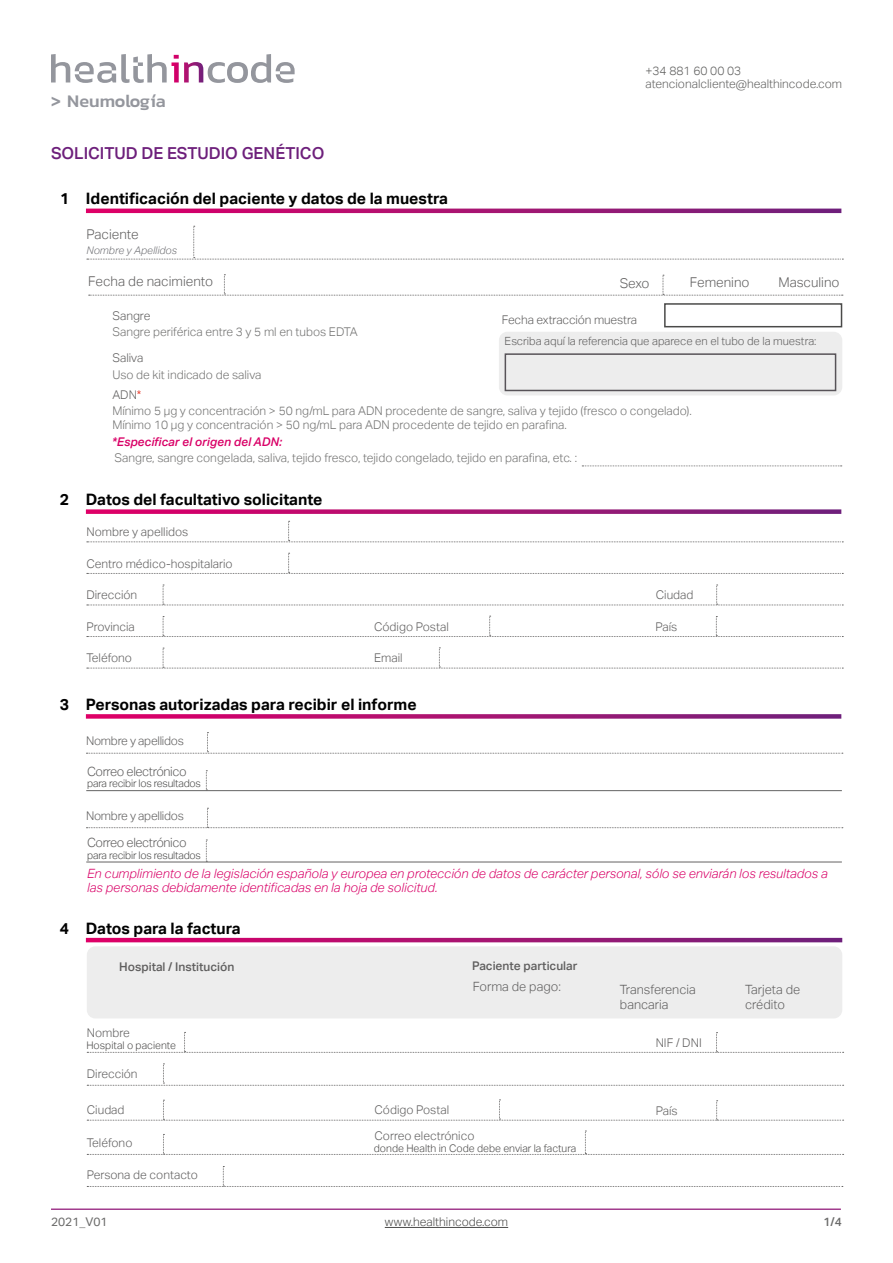
<style>
.page{position:relative;width:893px;height:1263px;background:#fff}
.page>*{position:absolute;margin:0;border:0;box-sizing:border-box;transform-origin:0 0}
.t1{font:500 18px "Kanit";color:#94969d}
.Títulos{font:500 16.5px "Aktiv Grotesk";color:#6d1f7b}
.encabezados_hojas_so{font:700 15.75px "Aktiv Grotesk";color:#000}
.Títulos-2{font:700 15.75px "Aktiv Grotesk";color:#000}
.t2{font:300 13.5px "Aktiv Grotesk";color:#5f5e5e}
.pequeño{font:italic 300 12.75px/14.2px "Aktiv Grotesk";color:#d90067}
.Estilo_de_párrafo__h{font:300 12.75px/15px "Aktiv Grotesk";color:#5f5e5e}
.Estilo_de_párrafo__h-2{font:300 12.75px "Aktiv Grotesk";letter-spacing:-.02em;color:#5f5e5e}
.pequeño_hoja_de_soli{font:300 12px "Aktiv Grotesk";color:#717170}
.Estilo_de_párrafo__h-3{font:300 12px "Aktiv Grotesk";color:#5f5e5e}
.t3{font:300 12px/13.2px "Aktiv Grotesk";color:#60605f}
.Estilo_de_párrafo__h-4{font:500 12px "Aktiv Grotesk";color:#5f5e5e}
.Estilo_de_párrafo__h-5{font:300 12px "Aktiv Grotesk";letter-spacing:-.02em;color:#5f5e5e}
.pequeño-2{font:italic 500 12px "Aktiv Grotesk";color:#d90067}
.t4{font:300 12px "Aktiv Grotesk";color:#4a4a49}
.t5{font:12px "Aktiv Grotesk";color:#6a6a69}
.t6{font:500 12px "Aktiv Grotesk";color:#6a6a69}
.Estilo_de_párrafo__h-6{font:300 11.25px "Aktiv Grotesk";color:#5f5e5e}
.pequeño-3{font:300 10.5px "Aktiv Grotesk";color:#4b4a49}
.pequeño-4{font:300 10.5px "Aktiv Grotesk";letter-spacing:-.02em;color:#4a4a49}
.pequeño-5{font:italic 300 10.5px "Aktiv Grotesk";color:#707175}
.s1{color:#e42313}
</style>
<div class="page">
<hr style="left:385px;top:1227px;width:123px;height:1px;background:#4a4a49">
<hr style="left:51px;top:1208px;width:790px;height:2px;background:#a23c8e">
<svg style="left:51px;top:54px;width:244px;height:29px"></svg>
<div style="left:87px;top:946px;width:755px;height:72px;background:#ededed;border-radius:9px"></div>
<svg style="left:86px;top:209px;width:755px;height:4px;background:#a81171"></svg>
<svg style="left:86px;top:938px;width:756px;height:4px;background:#a81171"></svg>
<div style="left:499px;top:332px;width:343px;height:63px;background:#ededed;border-radius:9px"></div>
<svg style="left:582px;top:465px;width:260px;height:1px"></svg>
<svg style="left:87px;top:1063px;width:757px;height:23px"></svg>
<svg style="left:87px;top:1131px;width:757px;height:24px"></svg>
<svg style="left:87px;top:1099px;width:757px;height:22px"></svg>
<svg style="left:87px;top:1032px;width:757px;height:21px"></svg>
<svg style="left:504px;top:353px;width:333px;height:39px"></svg>
<svg style="left:664px;top:303px;width:179px;height:25px"></svg>
<svg style="left:87px;top:1166px;width:756px;height:21px"></svg>
<svg style="left:86px;top:509px;width:755px;height:5px;background:#b1287f"></svg>
<svg style="left:86px;top:714px;width:755px;height:5px;background:#b1287f"></svg>
<hr style="left:86px;top:790px;width:756px;height:1px;background:#646363">
<hr style="left:86px;top:862px;width:756px;height:1px;background:#646363">
<svg style="left:206px;top:770px;width:1px;height:20px"></svg>
<svg style="left:206px;top:840px;width:1px;height:22px"></svg>
<svg style="left:86px;top:732px;width:757px;height:22px"></svg>
<svg style="left:86px;top:808px;width:757px;height:20px"></svg>
<svg style="left:87px;top:521px;width:756px;height:21px"></svg>
<svg style="left:87px;top:553px;width:756px;height:21px"></svg>
<svg style="left:87px;top:647px;width:756px;height:22px"></svg>
<svg style="left:87px;top:585px;width:756px;height:21px"></svg>
<svg style="left:87px;top:616px;width:756px;height:21px"></svg>
<svg style="left:87px;top:226px;width:756px;height:34px"></svg>
<svg style="left:89px;top:274px;width:754px;height:22px"></svg>
<h1 class="t1" style="left:51px;top:87px;width:116px">&gt; Neumología</h1>
<p class="Títulos" style="left:51px;top:144px;width:275px">SOLICITUD DE ESTUDIO GENÉTICO</p>
<p class="Títulos-2" style="left:60px;top:190px;width:11px">1</p>
<p class="encabezados_hojas_so" style="left:86px;top:190px;width:363px">Identificación del paciente y datos de la muestra</p>
<p class="t3" style="left:645px;top:64px;width:198px">+34 881 60 00 03 atencionalcliente@healthincode.com</p>
<p class="t2" style="left:87px;top:227px;width:54px">Paciente</p>
<p class="pequeño-5" style="left:87px;top:244px;width:92px">Nombre y Apellidos</p>
<p class="t2" style="left:88px;top:273px;width:126px">Fecha de nacimiento</p>
<p class="t2" style="left:620px;top:276px;width:31px">Sexo</p>
<p class="t2" style="left:690px;top:275px;width:61px">Femenino</p>
<p class="t2" style="left:778px;top:275px;width:63px">Masculino</p>
<p class="Estilo_de_párrafo__h-3" style="left:112px;top:308px;width:40px">Sangre</p>
<p class="pequeño_hoja_de_soli" style="left:112px;top:325px;width:247px">Sangre periférica entre 3 y 5 ml en tubos EDTA</p>
<p class="Estilo_de_párrafo__h-3" style="left:112px;top:351px;width:32px">Saliva</p>
<p class="pequeño_hoja_de_soli" style="left:112px;top:368px;width:151px">Uso de kit indicado de saliva</p>
<p class="Estilo_de_párrafo__h-3" style="left:112px;top:388px;width:31px">ADN<span class="s1">*</span></p>
<p class="Estilo_de_párrafo__h-3" style="left:502px;top:313px;width:137px">Fecha extracción muestra</p>
<p class="Estilo_de_párrafo__h-6" style="left:505px;top:335px;width:313px">Escriba aquí la referencia que aparece en el tubo de la muestra:</p>
<p class="Títulos-2" style="left:60px;top:490px;width:11px">2</p>
<p class="Títulos-2" style="left:60px;top:695px;width:11px">3</p>
<p class="pequeño_hoja_de_soli" style="left:112px;top:404px;width:581px">Mínimo 5 μg y concentración &gt; 50 ng/mL para ADN procedente de sangre, saliva y tejido (fresco o congelado).</p>
<p class="pequeño_hoja_de_soli" style="left:112px;top:418px;width:456px">Mínimo 10 μg y concentración &gt; 50 ng/mL para ADN procedente de tejido en parafina.</p>
<p class="pequeño-2" style="left:112px;top:435px;width:172px">*Especificar el origen del ADN:</p>
<p class="pequeño_hoja_de_soli" style="left:115px;top:451px;width:464px">Sangre, sangre congelada, saliva, tejido fresco, tejido congelado, tejido en parafina, etc. :</p>
<p class="encabezados_hojas_so" style="left:86px;top:490px;width:238px">Datos del facultativo solicitante</p>
<p class="Estilo_de_párrafo__h-3" style="left:86px;top:525px;width:103px">Nombre y apellidos</p>
<p class="Estilo_de_párrafo__h-3" style="left:86px;top:557px;width:148px">Centro médico-hospitalario</p>
<p class="Estilo_de_párrafo__h-3" style="left:86px;top:588px;width:52px">Dirección</p>
<p class="Estilo_de_párrafo__h-3" style="left:86px;top:620px;width:50px">Provincia</p>
<p class="Estilo_de_párrafo__h-3" style="left:86px;top:651px;width:47px">Teléfono</p>
<p class="Estilo_de_párrafo__h-3" style="left:374px;top:620px;width:76px">Código Postal</p>
<p class="Estilo_de_párrafo__h-3" style="left:374px;top:651px;width:30px">Email</p>
<p class="encabezados_hojas_so" style="left:86px;top:695px;width:332px">Personas autorizadas para recibir el informe</p>
<p class="Estilo_de_párrafo__h-5" style="left:86px;top:734px;width:99px">Nombre y apellidos</p>
<p class="Estilo_de_párrafo__h-2" style="left:87px;top:764px;width:101px">Correo electrónico</p>
<p class="pequeño-4" style="left:87px;top:778px;width:115px">para recibir los resultados</p>
<p class="Estilo_de_párrafo__h-5" style="left:86px;top:809px;width:99px">Nombre y apellidos</p>
<p class="Estilo_de_párrafo__h-2" style="left:87px;top:835px;width:101px">Correo electrónico</p>
<p class="pequeño-4" style="left:87px;top:849px;width:115px">para recibir los resultados</p>
<p class="Estilo_de_párrafo__h-3" style="left:656px;top:588px;width:39px">Ciudad</p>
<p class="Estilo_de_párrafo__h-3" style="left:655px;top:620px;width:23px">País</p>
<p class="pequeño" style="left:87px;top:866px;width:742px">En cumplimiento de la legislación española y europea en protección de datos de carácter personal, sólo se enviarán los resultados a las personas debidamente identificadas en la hoja de solicitud.</p>
<p class="Títulos-2" style="left:60px;top:919px;width:11px">4</p>
<p class="encabezados_hojas_so" style="left:86px;top:919px;width:156px">Datos para la factura</p>
<p class="Estilo_de_párrafo__h-4" style="left:119px;top:960px;width:117px">Hospital / Institución</p>
<p class="Estilo_de_párrafo__h-4" style="left:472px;top:959px;width:107px">Paciente particular</p>
<p class="Estilo_de_párrafo__h" style="left:473px;top:979px;width:90px">Forma de pago:</p>
<p class="Estilo_de_párrafo__h" style="left:620px;top:982px;width:77px">Transferencia bancaria</p>
<p class="Estilo_de_párrafo__h" style="left:745px;top:982px;width:57px">Tarjeta de crédito</p>
<p class="pequeño-3" style="left:86px;top:1039px;width:91px">Hospital o paciente</p>
<p class="Estilo_de_párrafo__h-3" style="left:87px;top:1025px;width:45px">Nombre</p>
<p class="Estilo_de_párrafo__h-3" style="left:656px;top:1036px;width:47px">NIF / DNI</p>
<p class="Estilo_de_párrafo__h-3" style="left:87px;top:1067px;width:52px">Dirección</p>
<p class="Estilo_de_párrafo__h-3" style="left:87px;top:1103px;width:39px">Ciudad</p>
<p class="Estilo_de_párrafo__h-3" style="left:374px;top:1102px;width:76px">Código Postal</p>
<p class="Estilo_de_párrafo__h-3" style="left:656px;top:1104px;width:23px">País</p>
<p class="Estilo_de_párrafo__h-3" style="left:87px;top:1135px;width:47px">Teléfono</p>
<p class="Estilo_de_párrafo__h-3" style="left:87px;top:1168px;width:112px">Persona de contacto</p>
<p class="Estilo_de_párrafo__h-3" style="left:374px;top:1129px;width:101px">Correo electrónico</p>
<p class="pequeño-3" style="left:374px;top:1142px;width:204px">donde Health in Code debe enviar la factura</p>
<p class="t5" style="left:51px;top:1214px;width:58px">2021_V01</p>
<p class="t4" style="left:385px;top:1215px;width:125px">www.healthincode.com</p>
<p class="t6" style="left:823px;top:1215px;width:20px">1/4</p>
</div>
